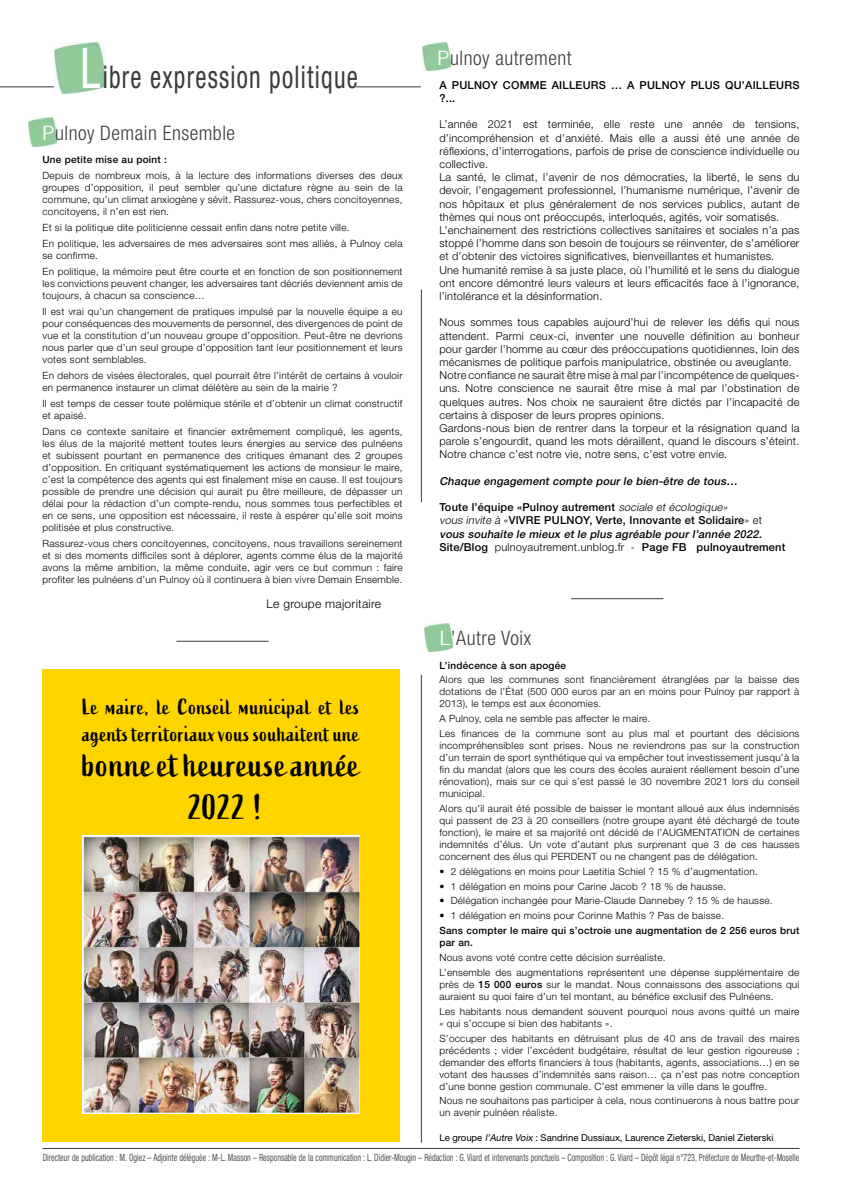
<style>
.page{position:relative;width:842px;height:1191px;background:#fff}
.page>*{position:absolute;margin:0;border:0;box-sizing:border-box;transform-origin:0 0}
.t1{font:35.3px/43.4px "Active";letter-spacing:.025em;color:#000;text-align:center}
.t2{font:condensed 31.2px "Helvetica Neue LT";letter-spacing:.05em;color:#3c3c3b;scale:.8 1}
.t3{font:21.7px/27.1px "Active";letter-spacing:.025em;color:#000}
.t4{font:300 condensed 20px "Helvetica Neue LT";letter-spacing:.025em;color:#3c3c3b}
.t5{font:300 12px "Helvetica Neue LT";letter-spacing:.025em;color:#000}
.t6{font:300 11px/13.2px "Helvetica Neue LT";letter-spacing:.02em;color:#000}
.t7{font:500 11px/13.2px "Helvetica Neue LT";letter-spacing:.02em;color:#000}
.t8{font:italic 500 11px "Helvetica Neue LT";color:#000}
.t9{font:300 10px/12px "Helvetica Neue LT";letter-spacing:.025em;color:#000}
.t10{font:condensed 10px "Helvetica Neue LT";color:#555454;scale:.8 1}
.t11{font:500 10px/12px "Helvetica Neue LT";letter-spacing:.025em;color:#000}
.t12{font:9.5px "Helvetica Neue LT";color:#000}
.s1{font-size:56.2px;color:#fff}
.s2{color:#fff}
.s3{font-weight:300;font-style:italic}
.s4{font-weight:300}
.s5{font-style:italic}
.s6{font-weight:500}
</style>
<div class="page">
<hr style="left:43px;top:1148px;width:756px;height:1px;background:#3c3c3b">
<div style="left:43px;top:669px;width:357px;height:472px;background:#ffd500"></div>
<img style="left:82px;top:835px;width:278px;height:278px">
<hr style="left:0;top:86px;width:72px;height:1px;background:#3c3c3b">
<img style="left:55px;top:43px;width:51px;height:51px">
<hr style="left:421px;top:289px;width:1px;height:213px;background:#3c3c3b">
<hr style="left:356px;top:86px;width:65px;height:1px;background:#3c3c3b">
<img style="left:28px;top:118px;width:29px;height:28px">
<img style="left:422px;top:43px;width:29px;height:28px">
<img style="left:424px;top:623px;width:29px;height:28px">
<hr style="left:571px;top:598px;width:92px;height:1px;background:#3c3c3b">
<hr style="left:176px;top:641px;width:93px;height:1px;background:#3c3c3b">
<hr style="left:421px;top:675px;width:1px;height:467px;background:#3c3c3b">
<h2 class="t2" style="left:80px;top:59px;width:348px"><span class="s1">L</span>ibre expression politique</h2>
<h3 class="t4" style="left:43px;top:121px;width:194px"><span class="s2">P</span>ulnoy Demain Ensemble</h3>
<p class="t11" style="left:43px;top:154px;width:126px">Une petite mise au point :</p>
<p class="t9" style="left:43px;top:169px;width:362px;text-align:justify">Depuis de nombreux mois, à la lecture des informations diverses des deux groupes d’opposition, il peut sembler qu’une dictature règne au sein de la commune, qu’un climat anxiogène y sévit. Rassurez-vous, chers concitoyennes, concitoyens, il n’en est rien.</p>
<p class="t9" style="left:43px;top:219px;width:361px;line-height:16px">Et si la politique dite politicienne cessait enfin dans notre petite ville.<br>En politique, les adversaires de mes adversaires sont mes alliés, à Pulnoy cela</p>
<p class="t9" style="left:43px;top:247px;width:362px;line-height:16px">se confirme.<br>En politique, la mémoire peut être courte et en fonction de son positionnement</p>
<p class="t9" style="left:43px;top:277px;width:362px">les convictions peuvent changer, les adversaires tant décriés deviennent amis de toujours, à chacun sa conscience…</p>
<p class="t9" style="left:43px;top:305px;width:362px;text-align:justify">Il est vrai qu’un changement de pratiques impulsé par la nouvelle équipe a eu pour conséquences des mouvements de personnel, des divergences de point de vue et la constitution d’un nouveau groupe d’opposition. Peut-être ne devrions nous parler que d’un seul groupe d’opposition tant leur positionnement et leurs votes sont semblables.</p>
<p class="t9" style="left:43px;top:369px;width:361px">En dehors de visées électorales, quel pourrait être l’intérêt de certains à vouloir en permanence instaurer un climat délétère au sein de la mairie ?</p>
<p class="t9" style="left:43px;top:397px;width:361px">Il est temps de cesser toute polémique stérile et d’obtenir un climat constructif et apaisé.</p>
<p class="t9" style="left:43px;top:425px;width:362px;text-align:justify">Dans ce contexte sanitaire et financier extrêmement compliqué, les agents, les élus de la majorité mettent toutes leurs énergies au service des pulnéens et subissent pourtant en permanence des critiques émanant des 2 groupes d’opposition. En critiquant systématiquement les actions de monsieur le maire, c’est la compétence des agents qui est finalement mise en cause. Il est toujours possible de prendre une décision qui aurait pu être meilleure, de dépasser un délai pour la rédaction d’un compte-rendu, nous sommes tous perfectibles et en ce sens, une opposition est nécessaire, il reste à espérer qu’elle soit moins politisée et plus constructive.</p>
<p class="t9" style="left:43px;top:537px;width:362px;text-align:justify">Rassurez-vous chers concitoyennes, concitoyens, nous travaillons sereinement et si des moments difficiles sont à déplorer, agents comme élus de la majorité avons la même ambition, la même conduite, agir vers ce but commun : faire profiter les pulnéens d’un Pulnoy où il continuera à bien vivre Demain Ensemble.</p>
<p class="t5" style="left:266px;top:596px;width:116px">Le groupe majoritaire</p>
<h3 class="t3" style="left:82px;top:693px;width:278px">Le maire, le Conseil municipal et les agents territoriaux vous souhaitent une</h3>
<h1 class="t1" style="left:82px;top:743px;width:279px">bonne et heureuse année<br>2022 !</h1>
<h3 class="t4" style="left:438px;top:46px;width:136px"><span class="s2">P</span>ulnoy autrement</h3>
<p class="t7" style="left:439px;top:78px;width:361px">A PULNOY COMME AILLEURS … A PULNOY PLUS QU’AILLEURS ?...</p>
<p class="t6" style="left:439px;top:118px;width:362px">L’année 2021 est terminée, elle reste une année de tensions, d’incompréhension et d’anxiété. Mais elle a aussi été une année de réflexions, d’interrogations, parfois de prise de conscience individuelle ou collective.<br>La santé, le climat, l’avenir de nos démocraties, la liberté, le sens du devoir, l’engagement professionnel, l’humanisme numérique, l’avenir de nos hôpitaux et plus généralement de nos services publics, autant de thèmes qui nous ont préoccupés, interloqués, agités, voir somatisés.<br>L’enchainement des restrictions collectives sanitaires et sociales n’a pas stoppé l’homme dans son besoin de toujours se réinventer, de s’améliorer et d’obtenir des victoires significatives, bienveillantes et humanistes.<br>Une humanité remise à sa juste place, où l’humilité et le sens du dialogue ont encore démontré leurs valeurs et leurs efficacités face à l’ignorance, l’intolérance et la désinformation.</p>
<p class="t6" style="left:439px;top:316px;width:362px">Nous sommes tous capables aujourd’hui de relever les défis qui nous attendent. Parmi ceux-ci, inventer une nouvelle définition au bonheur pour garder l’homme au cœur des préoccupations quotidiennes, loin des mécanismes de politique parfois manipulatrice, obstinée ou aveuglante.<br>Notre confiance ne saurait être mise à mal par l’incompétence de quelques&shy;uns. Notre conscience ne saurait être mise à mal par l’obstination de quelques autres. Nos choix ne sauraient être dictés par l’incapacité de certains à disposer de leurs propres opinions.<br>Gardons-nous bien de rentrer dans la torpeur et la résignation quand la parole s’engourdit, quand les mots déraillent, quand le discours s’éteint.<br>Notre chance c’est notre vie, notre sens, c’est votre envie.</p>
<p class="t8" style="left:439px;top:474px;width:302px">Chaque engagement compte pour le bien-être de tous…</p>
<p class="t7" style="left:439px;top:500px;width:348px">Toute l’équipe «Pulnoy autrement <span class="s3">sociale et écologique»<br>vous invite à</span> <span class="s4">«</span>VIVRE PULNOY, Verte, Innovante et Solidaire<span class="s4">» et </span><span class="s5">vous souhaite le mieux et le plus agréable pour l’année 2022.<br></span>Site/Blog <span class="s4">pulnoyautrement.unblog.fr -</span> Page FB pulnoyautrement</p>
<h3 class="t4" style="left:440px;top:627px;width:93px"><span class="s2">L</span>’Autre Voix</h3>
<p class="t11" style="left:439px;top:659px;width:128px">L’indécence à son apogée</p>
<p class="t9" style="left:439px;top:673px;width:361px;text-align:justify">Alors que les communes sont financièrement étranglées par la baisse des dotations de l’État (500 000 euros par an en moins pour Pulnoy par rapport à 2013), le temps est aux économies.</p>
<p class="t9" style="left:439px;top:711px;width:361px;line-height:14.8px">A Pulnoy, cela ne semble pas affecter le maire.<br>Les finances de la commune sont au plus mal et pourtant des décisions</p>
<p class="t9" style="left:439px;top:739px;width:362px;text-align:justify">incompréhensibles sont prises. Nous ne reviendrons pas sur la construction d’un terrain de sport synthétique qui va empêcher tout investissement jusqu’à la fin du mandat (alors que les cours des écoles auraient réellement besoin d’une rénovation), mais sur ce qui s’est passé le 30 novembre 2021 lors du conseil municipal.</p>
<p class="t9" style="left:439px;top:802px;width:362px;text-align:justify">Alors qu’il aurait été possible de baisser le montant alloué aux élus indemnisés qui passent de 23 à 20 conseillers (notre groupe ayant été déchargé de toute fonction), le maire et sa majorité ont décidé de l’AUGMENTATION de certaines indemnités d’élus. Un vote d’autant plus surprenant que 3 de ces hausses concernent des élus qui PERDENT ou ne changent pas de délégation.</p>
<p class="t9" style="left:439px;top:865px;width:320px">• 2 délégations en moins pour Laetitia Schiel ? 15 % d’augmentation.</p>
<p class="t9" style="left:439px;top:880px;width:288px">• 1 délégation en moins pour Carine Jacob ? 18 % de hausse.</p>
<p class="t9" style="left:439px;top:894px;width:335px">• Délégation inchangée pour Marie-Claude Dannebey ? 15 % de hausse.</p>
<p class="t9" style="left:439px;top:909px;width:286px">• 1 délégation en moins pour Corinne Mathis ? Pas de baisse.</p>
<p class="t11" style="left:439px;top:924px;width:362px">Sans compter le maire qui s’octroie une augmentation de 2 256 euros brut par an.</p>
<p class="t9" style="left:439px;top:949px;width:362px;line-height:14.8px">Nous avons voté contre cette décision surréaliste.<br>L’ensemble des augmentations représentent une dépense supplémentaire de</p>
<p class="t9" style="left:439px;top:978px;width:361px">près de <span class="s6">15 000 euros</span> sur le mandat. Nous connaissons des associations qui auraient su quoi faire d’un tel montant, au bénéfice exclusif des Pulnéens.</p>
<p class="t9" style="left:439px;top:1005px;width:362px">Les habitants nous demandent souvent pourquoi nous avons quitté un maire « qui s’occupe si bien des habitants ».</p>
<p class="t9" style="left:439px;top:1031px;width:362px;text-align:justify">S’occuper des habitants en détruisant plus de 40 ans de travail des maires précédents ; vider l’excédent budgétaire, résultat de leur gestion rigoureuse ; demander des efforts financiers à tous (habitants, agents, associations…) en se votant des hausses d’indemnités sans raison… ça n’est pas notre conception d’une bonne gestion communale. C’est emmener la ville dans le gouffre.</p>
<p class="t9" style="left:439px;top:1094px;width:362px">Nous ne souhaitons pas participer à cela, nous continuerons à nous battre pour un avenir pulnéen réaliste.</p>
<p class="t12" style="left:439px;top:1132px;width:336px">Le groupe <span class="s5">l’Autre Voix</span> : Sandrine Dussiaux, Laurence Zieterski, Daniel Zieterski</p>
<p class="t10" style="left:43px;top:1151px;width:947px">Directeur de publication : M. Ogiez – Adjointe déléguée : M-L. Masson – Responsable de la communication : L. Didier-Mougin – Rédaction : G. Viard et intervenants ponctuels – Composition : G. Viard – Dépôt légal n°723, Préfecture de Meurthe-et-Moselle</p>
</div>
